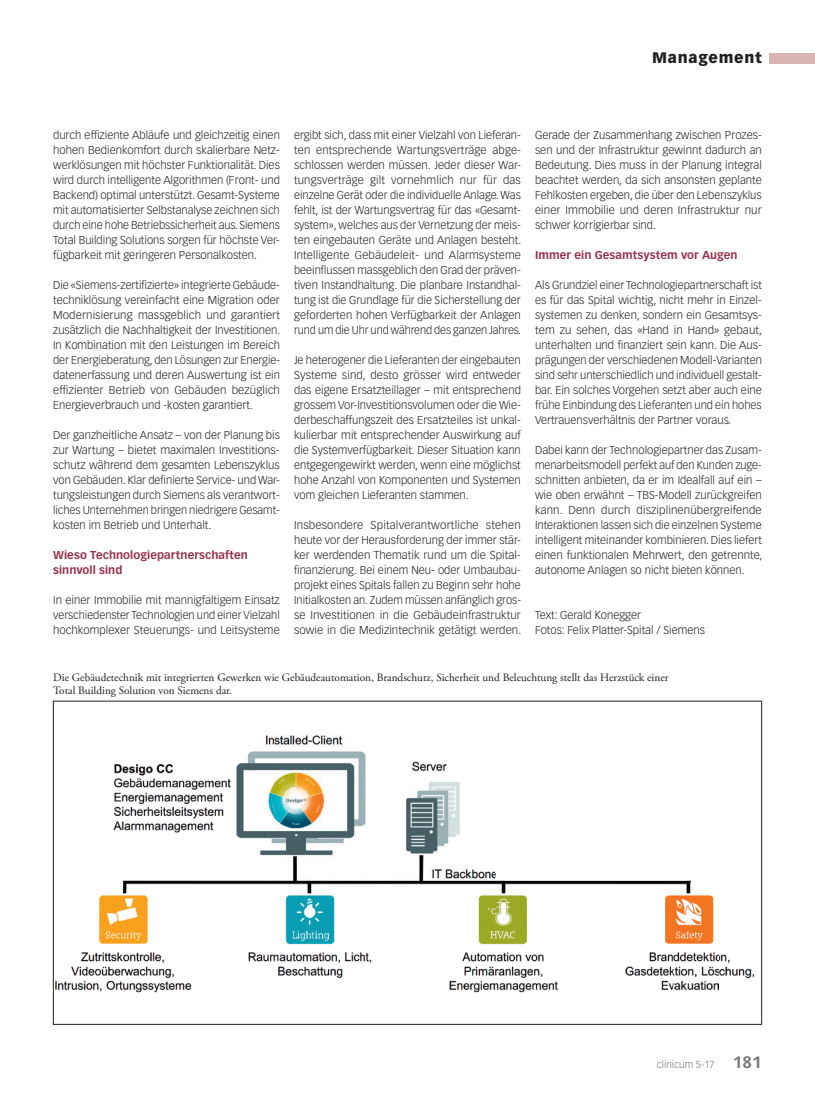
<style>
.page{position:relative;width:815px;height:1099px;background:#fff}
.page>*{position:absolute;margin:0;border:0;box-sizing:border-box;transform-origin:0 0}
.t1{font:900 15px "Vectora LT Std";letter-spacing:.05em;color:#231f20}
.t2{font:300 11.25px/15px "Vectora LT Std";color:#231f20;text-align:justify}
.t3{font:11.25px/13.5px "Adobe Garamond Pro";color:#231f20}
.t4{font:700 11.25px/15px "Vectora LT Std";letter-spacing:.005em;color:#983249}
.t5{font:300 10px "Vectora LT Std";color:#76787b}
.s1{font-weight:700;font-size:16.25px}
</style>
<div class="page">
<div style="left:770px;top:53px;width:45px;height:10px;background:#d9b4b3"></div>
<img style="left:55px;top:735px;width:700px;height:258px">
<h1 class="t1" style="left:652px;top:49px;width:111px">Management</h1>
<p class="t2" style="left:53px;top:128px;width:228px">durch effiziente Abläufe und gleichzeitig einen hohen Bedienkomfort durch skalierbare Netz&shy;werklösungen mit höchster Funktionalität. Dies wird durch intelligente Algorithmen (Front- und Backend) optimal unterstützt. Gesamt-Systeme mit automatisierter Selbstanalyse zeichnen sich durch eine hohe Betriebssicherheit aus. Siemens Total Building Solutions sorgen für höchste Ver&shy;fügbarkeit mit geringeren Personalkosten.</p>
<p class="t2" style="left:53px;top:278px;width:229px">Die «Siemens-zertifizierte» integrierte Gebäude&shy;techniklösung vereinfacht eine Migration oder Modernisierung massgeblich und garantiert zusätzlich die Nachhaltigkeit der Investitionen.<br>In Kombination mit den Leistungen im Bereich der Energieberatung, den Lösungen zur Energie&shy;datenerfassung und deren Auswertung ist ein effizienter Betrieb von Gebäuden bezüglich Energieverbrauch und -kosten garantiert.</p>
<p class="t2" style="left:53px;top:428px;width:228px">Der ganzheitliche Ansatz – von der Planung bis zur Wartung – bietet maximalen Investitions&shy;schutz während dem gesamten Lebenszyklus von Gebäuden. Klar definierte Service- und War&shy;tungsleistungen durch Siemens als verantwort&shy;liches Unternehmen bringen niedrigere Gesamt&shy;kosten im Betrieb und Unterhalt.</p>
<p class="t4" style="left:53px;top:548px;width:196px">Wieso Technologiepartnerschaften sinnvoll sind</p>
<p class="t2" style="left:53px;top:593px;width:228px">In einer Immobilie mit mannigfaltigem Einsatz verschiedenster Technologien und einer Vielzahl hochkomplexer Steuerungs- und Leitsysteme</p>
<p class="t3" style="left:53px;top:671px;width:617px">Die Gebäudetechnik mit integrierten Gewerken wie Gebäudeautomation, Brandschutz, Sicherheit und Beleuchtung stellt das Herzstück einer<br>Total Building Solution von Siemens dar.</p>
<p class="t2" style="left:294px;top:128px;width:229px">ergibt sich, dass mit einer Vielzahl von Lieferan&shy;ten entsprechende Wartungsverträge abge&shy;schlossen werden müssen. Jeder dieser War&shy;tungsverträge gilt vornehmlich nur für das einzelne Gerät oder die individuelle Anlage. Was fehlt, ist der Wartungsvertrag für das «Gesamt&shy;system», welches aus der Vernetzung der meis&shy;ten eingebauten Geräte und Anlagen besteht.<br>Intelligente Gebäudeleit- und Alarmsysteme beeinflussen massgeblich den Grad der präven&shy;tiven Instandhaltung. Die planbare Instandhal&shy;tung ist die Grundlage für die Sicherstellung der geforderten hohen Verfügbarkeit der Anlagen rund um die Uhr und während des ganzen Jahres.</p>
<p class="t2" style="left:294px;top:353px;width:228px">Je heterogener die Lieferanten der eingebauten Systeme sind, desto grösser wird entweder das eigene Ersatzteillager – mit entsprechend grossem Vor-Investitionsvolumen oder die Wie&shy;derbeschaffungszeit des Ersatzteiles ist unkal&shy;kulierbar mit entsprechender Auswirkung auf die Systemverfügbarkeit. Dieser Situation kann entgegengewirkt werden, wenn eine möglichst hohe Anzahl von Komponenten und Systemen vom gleichen Lieferanten stammen.</p>
<p class="t2" style="left:294px;top:518px;width:229px">Insbesondere Spitalverantwortliche stehen heute vor der Herausforderung der immer stär&shy;ker werdenden Thematik rund um die Spital&shy;finanzierung. Bei einem Neu- oder Umbaubau&shy;projekt eines Spitals fallen zu Beginn sehr hohe Initialkosten an. Zudem müssen anfänglich gros&shy;se Investitionen in die Gebäudeinfrastruktur sowie in die Medizintechnik getätigt werden.</p>
<p class="t2" style="left:535px;top:128px;width:228px">Gerade der Zusammenhang zwischen Prozes&shy;sen und der Infrastruktur gewinnt dadurch an Bedeutung. Dies muss in der Planung integral beachtet werden, da sich ansonsten geplante Fehlkosten ergeben, die über den Lebenszyklus einer Immobilie und deren Infrastruktur nur schwer korrigierbar sind.</p>
<p class="t4" style="left:535px;top:248px;width:204px">Immer ein Gesamtsystem vor Augen</p>
<p class="t2" style="left:535px;top:278px;width:229px">Als Grundziel einer Technologiepartnerschaft ist es für das Spital wichtig, nicht mehr in Einzel&shy;systemen zu denken, sondern ein Gesamtsys&shy;tem zu sehen, das «Hand in Hand» gebaut, unterhalten und finanziert sein kann. Die Aus&shy;prägungen der verschiedenen Modell-Varianten sind sehr unterschiedlich und individuell gestalt&shy;bar. Ein solches Vorgehen setzt aber auch eine frühe Einbindung des Lieferanten und ein hohes Vertrauensverhältnis der Partner voraus.</p>
<p class="t2" style="left:535px;top:443px;width:229px">Dabei kann der Technologiepartner das Zusam&shy;menarbeitsmodell perfekt auf den Kunden zuge&shy;schnitten anbieten, da er im Idealfall auf ein – wie oben erwähnt – TBS-Modell zurückgreifen kann. Denn durch disziplinenübergreifende Interaktionen lassen sich die einzelnen Systeme intelligent miteinander kombinieren. Dies liefert einen funktionalen Mehrwert, den getrennte, autonome Anlagen so nicht bieten können.</p>
<p class="t2" style="left:535px;top:608px;width:171px">Text: Gerald Konegger<br>Fotos: Felix Platter-Spital / Siemens</p>
<p class="t5" style="left:657px;top:1058px;width:106px">clinicum 5-17 <span class="s1">181</span></p>
</div>
